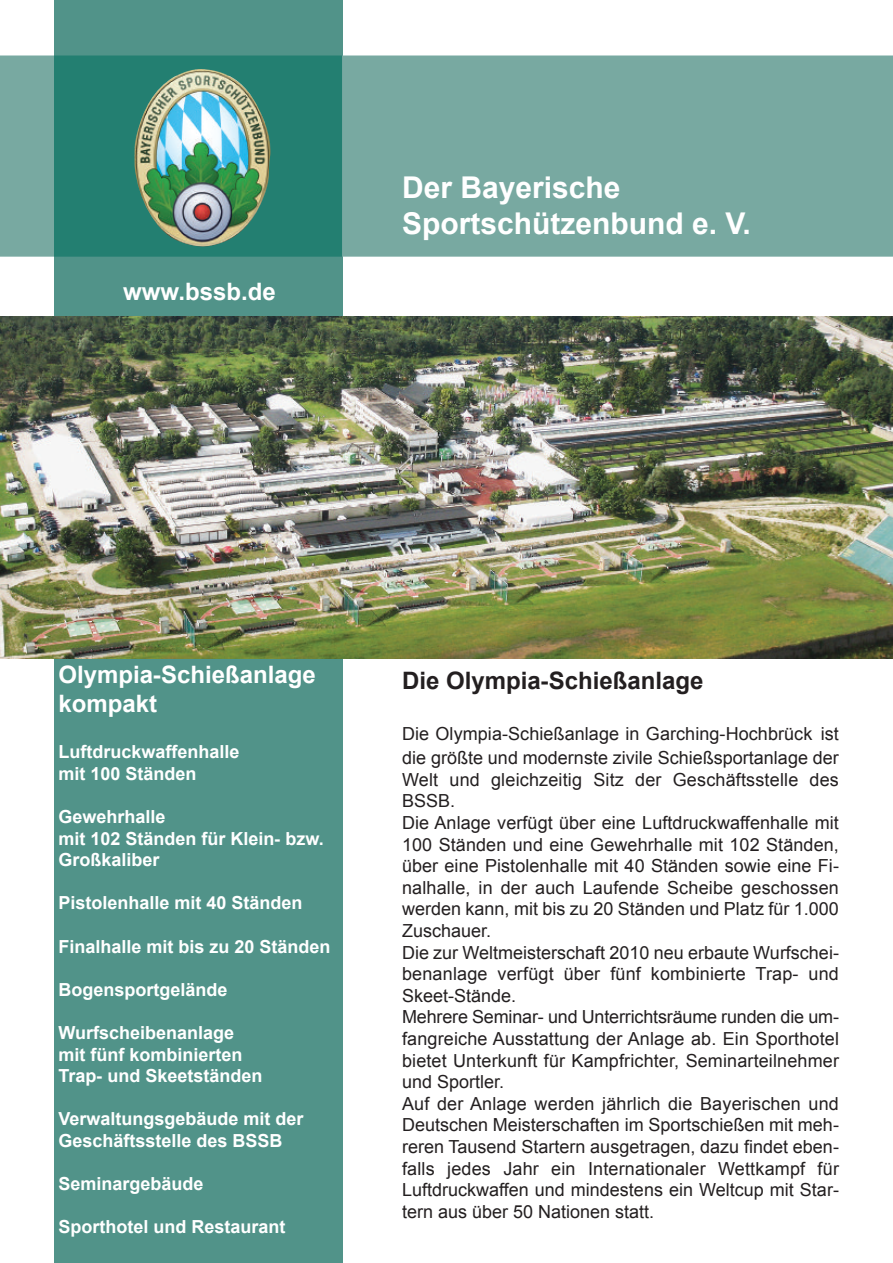
<style>
.page{position:relative;width:893px;height:1263px;background:#fff}
.page>*{position:absolute;margin:0;border:0;box-sizing:border-box;transform-origin:0 0}
.t1{font:700 30px/36px "Arial";color:#fff}
.t2{font:700 24px/28.8px "Arial";color:#fff}
.t3{font:700 24px "Arial";color:#231f20}
.t4{font:18px/21.6px "Arial";letter-spacing:.005em;color:#231f20}
.t5{font:700 18px/21.6px "Arial";color:#fff}
</style>
<div class="page">
<div style="left:54px;top:0;width:288px;height:1263px;background:#519389"></div>
<div style="left:0;top:56px;width:893px;height:201px;background:#78a9a1"></div>
<div style="left:54px;top:56px;width:288px;height:201px;background:#237f71"></div>
<img style="left:135px;top:69px;width:135px;height:178px">
<img style="left:0;top:317px;width:893px;height:342px">
<h2 class="t2" style="left:123px;top:277px;width:154px">www.bssb.de</h2>
<h1 class="t1" style="left:402px;top:170px;width:350px">Der Bayerische<br>Sportschützenbund e. V.</h1>
<h2 class="t2" style="left:58px;top:661px;width:259px">Olympia-Schießanlage kompakt</h2>
<p class="t5" style="left:58px;top:741px;width:183px">Luftdruckwaffenhalle mit 100 Ständen</p>
<p class="t5" style="left:58px;top:806px;width:267px">Gewehrhalle<br>mit 102 Ständen für Klein- bzw.<br>Großkaliber</p>
<p class="t5" style="left:58px;top:892px;width:246px">Pistolenhalle mit 40 Ständen</p>
<p class="t5" style="left:58px;top:935px;width:274px">Finalhalle mit bis zu 20 Ständen</p>
<p class="t5" style="left:58px;top:979px;width:171px">Bogensportgelände</p>
<p class="t5" style="left:58px;top:1022px;width:206px">Wurfscheibenanlage mit fünf kombinierten<br>Trap- und Skeetständen</p>
<p class="t5" style="left:58px;top:1108px;width:247px">Verwaltungsgebäude mit der<br>Geschäftsstelle des BSSB</p>
<p class="t5" style="left:58px;top:1173px;width:147px">Seminargebäude</p>
<p class="t5" style="left:58px;top:1216px;width:228px">Sporthotel und Restaurant</p>
<h2 class="t3" style="left:402px;top:668px;width:303px">Die Olympia-Schießanlage</h2>
<p class="t4" style="left:402px;top:721px;width:438px;line-height:24.5px">Die Olympia-Schießanlage in Garching-Hochbrück ist die größte und modernste zivile Schießsportanlage der</p>
<p class="t4" style="left:402px;top:769px;width:438px">Welt und gleichzeitig Sitz der Geschäftsstelle des BSSB.<br>Die Anlage verfügt über eine Luftdruckwaffenhalle mit 100 Ständen und eine Gewehrhalle mit 102 Ständen, über eine Pistolenhalle mit 40 Ständen sowie eine Fi&shy;nalhalle, in der auch Laufende Scheibe geschossen werden kann, mit bis zu 20 Ständen und Platz für 1.000<br>Zuschauer.<br>Die zur Weltmeisterschaft 2010 neu erbaute Wurfschei&shy;benanlage verfügt über fünf kombinierte Trap- und Skeet-Stände.<br>Mehrere Seminar- und Unterrichtsräume runden die um&shy;fangreiche Ausstattung der Anlage ab. Ein Sporthotel bietet Unterkunft für Kampfrichter, Seminarteilnehmer und Sportler.<br>Auf der Anlage werden jährlich die Bayerischen und Deutschen Meisterschaften im Sportschießen mit meh&shy;reren Tausend Startern ausgetragen, dazu findet eben&shy;falls jedes Jahr ein Internationaler Wettkampf für Luftdruckwaffen und mindestens ein Weltcup mit Star&shy;tern aus über 50 Nationen statt.</p>
</div>
